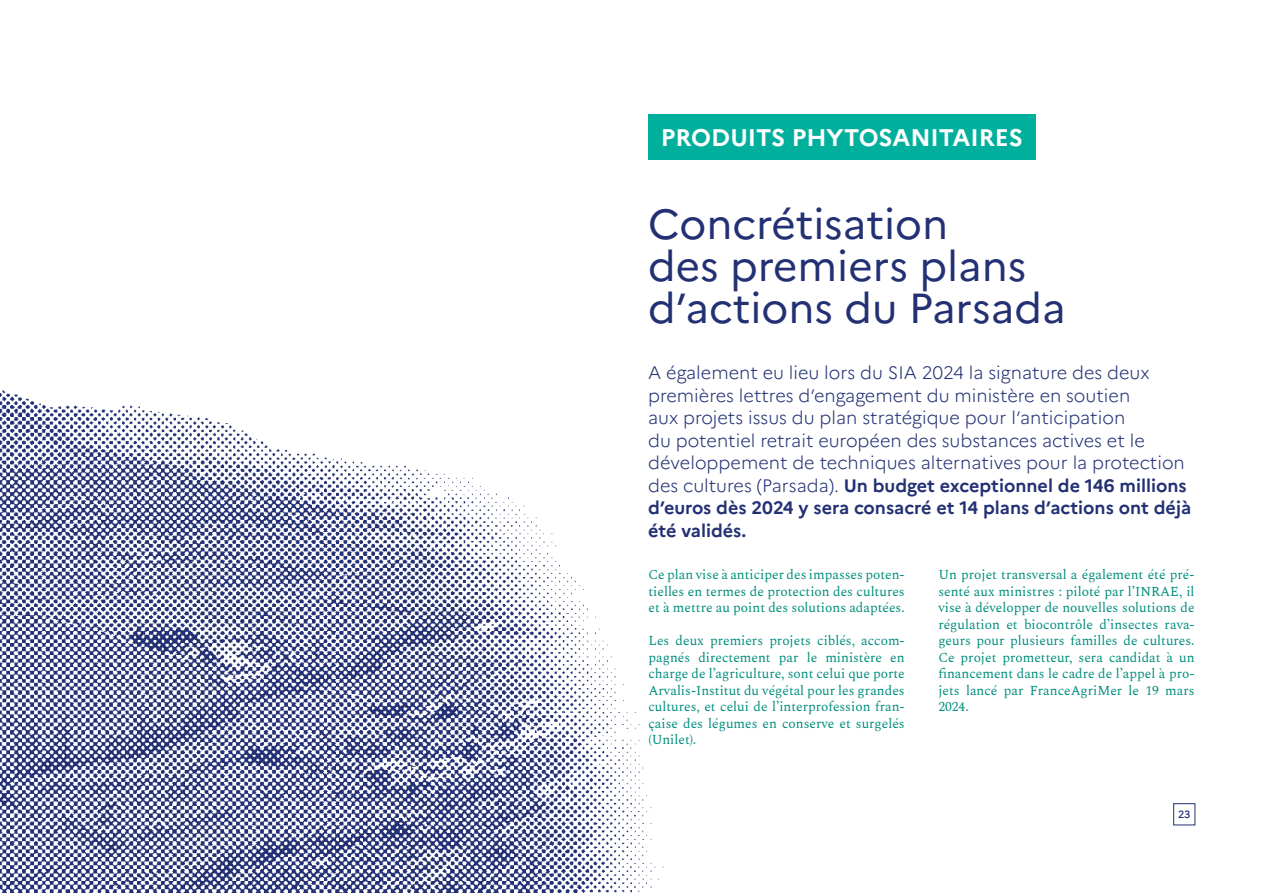
<style>
.page{position:relative;width:1263px;height:893px;background:#fff}
.page>*{position:absolute;margin:0;border:0;box-sizing:border-box;transform-origin:0 0}
.t1{font:42px/42px "Marianne";color:#233174}
.t2{font:700 24px "Marianne";color:#fff}
.t3{font:300 18px/22.5px "Marianne";color:#233174}
.t4{font:13.5px/16.5px "Spectral";color:#008e7e;text-align:justify}
.t5{font:500 10.5px "Marianne";color:#233174}
.s1{font-weight:700}
</style>
<div class="page">
<img style="left:0;top:390px;width:664px;height:503px">
<div style="left:648px;top:115px;width:388px;height:45px;background:#00b09c"></div>
<div style="left:1173px;top:803px;width:22px;height:22px;border:1px solid #233174"></div>
<h2 class="t2" style="left:661px;top:118px;width:364px">PRODUITS PHYTOSANITAIRES</h2>
<h1 class="t1" style="left:648px;top:199px;width:419px">Concrétisation<br>des premiers plans d’actions du Parsada</h1>
<p class="t3" style="left:648px;top:360px;width:545px">A également eu lieu lors du SIA 2024 la signature des deux premières lettres d’engagement du ministère en soutien<br>aux projets issus du plan stratégique pour l’anticipation<br>du potentiel retrait européen des substances actives et le développement de techniques alternatives pour la protection des cultures (Parsada). <span class="s1">Un budget exceptionnel de 146 millions d’euros dès 2024 y sera consacré et 14 plans d’actions ont déjà été validés.</span></p>
<p class="t4" style="left:648px;top:565px;width:258px">Ce plan vise à anticiper des impasses poten&shy;tielles en termes de protection des cultures et à mettre au point des solutions adaptées.</p>
<p class="t4" style="left:648px;top:631px;width:258px">Les deux premiers projets ciblés, accom&shy;pagnés directement par le ministère en charge de l’agriculture, sont celui que porte Arvalis-Institut du végétal pour les grandes cultures, et celui de l’interprofession fran&shy;çaise des légumes en conserve et surgelés (Unilet).</p>
<p class="t4" style="left:938px;top:565px;width:258px">Un projet transversal a également été pré&shy;senté aux ministres : piloté par l’INRAE, il vise à développer de nouvelles solutions de régulation et biocontrôle d’insectes rava&shy;geurs pour plusieurs familles de cultures.<br>Ce projet prometteur, sera candidat à un financement dans le cadre de l’appel à pro&shy;jets lancé par FranceAgriMer le 19 mars 2024.</p>
<p class="t5" style="left:1178px;top:806px;width:14px">23</p>
</div>
